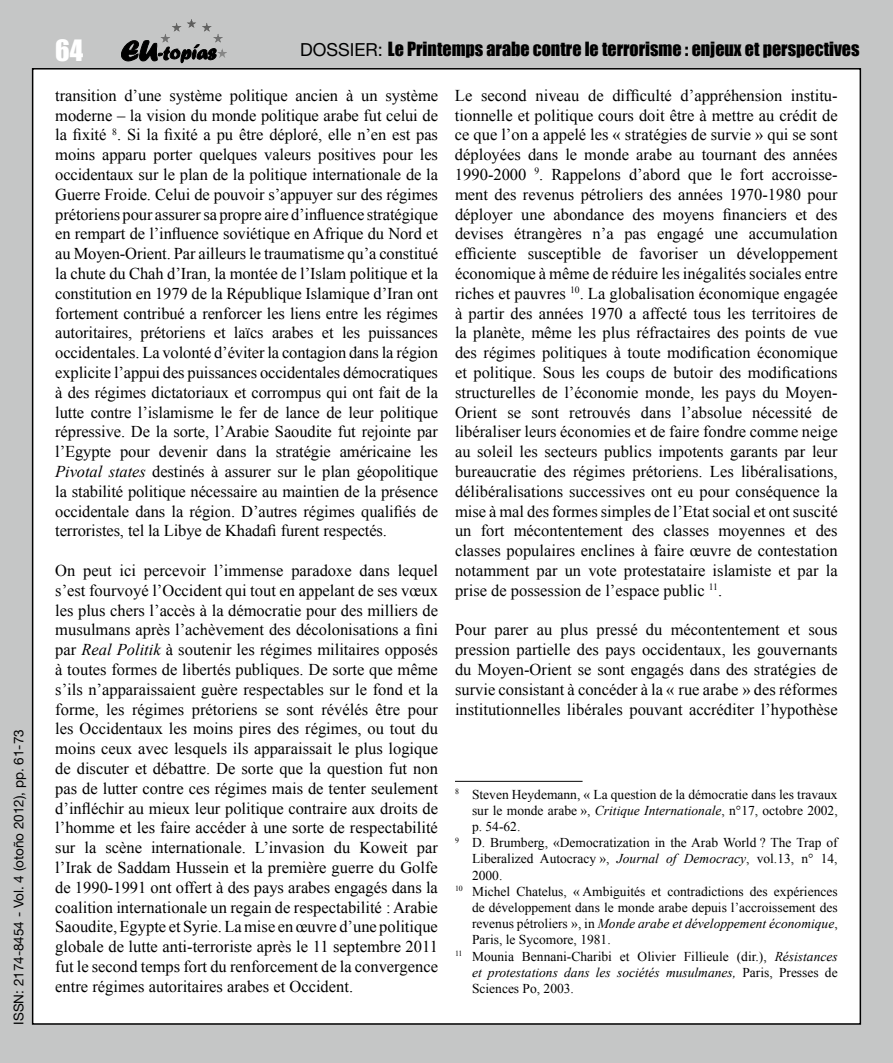
<style>
.page{position:relative;width:893px;height:1063px;background:#c5c6c6}
.page>*{position:absolute;margin:0;border:0;box-sizing:border-box;transform-origin:0 0}
.t1{font:27px "Impact";color:#fff}
.t2{font:18px "Impact";color:#000}
.t3{font:16.5px/19.8px "Times New Roman";color:#000;text-align:justify}
.t4{font:13.5px "Times New Roman";color:#000}
.t5{font:italic 13.5px "Times New Roman";color:#000}
.t6{font:13.5px "Helvetica Neue";color:#000}
.s1{font-family:"Helvetica Neue"}
.s2{font-style:italic}
.s3{font-style:normal}
</style>
<div class="page">
<div style="left:33px;top:69px;width:827px;height:955px;background:#fff"></div>
<svg style="left:121px;top:40px;width:95px;height:23px"></svg>
<hr style="left:161px;top:19px;width:66px;height:1px;background:#575757">
<hr style="left:161px;top:20px;width:66px;height:1px;background:#585858">
<hr style="left:161px;top:21px;width:66px;height:1px;background:#595959">
<hr style="left:161px;top:22px;width:66px;height:1px;background:#5b5b5a">
<hr style="left:161px;top:23px;width:66px;height:1px;background:#5c5c5b">
<hr style="left:161px;top:24px;width:66px;height:1px;background:#5e5e5d">
<hr style="left:161px;top:25px;width:66px;height:1px;background:#5f5f5e">
<hr style="left:161px;top:26px;width:66px;height:1px;background:#616160">
<hr style="left:161px;top:27px;width:66px;height:1px;background:#626261">
<hr style="left:161px;top:28px;width:66px;height:1px;background:#646463">
<hr style="left:161px;top:29px;width:66px;height:1px;background:#656564">
<hr style="left:161px;top:30px;width:66px;height:1px;background:#666665">
<hr style="left:161px;top:31px;width:66px;height:1px;background:#686867">
<hr style="left:161px;top:32px;width:66px;height:1px;background:#696968">
<hr style="left:161px;top:33px;width:66px;height:1px;background:#6b6b6a">
<hr style="left:161px;top:34px;width:66px;height:1px;background:#6c6c6b">
<hr style="left:161px;top:35px;width:66px;height:1px;background:#6d6d6d">
<hr style="left:161px;top:36px;width:66px;height:1px;background:#6e6e6e">
<hr style="left:161px;top:37px;width:66px;height:1px;background:#707070">
<hr style="left:161px;top:38px;width:66px;height:1px;background:#717171">
<hr style="left:161px;top:39px;width:66px;height:1px;background:#737373">
<hr style="left:161px;top:40px;width:66px;height:1px;background:#747474">
<hr style="left:161px;top:41px;width:66px;height:1px;background:#757574">
<hr style="left:161px;top:42px;width:66px;height:1px;background:#777776">
<hr style="left:161px;top:43px;width:66px;height:1px;background:#787877">
<hr style="left:161px;top:44px;width:66px;height:1px;background:#7a7a79">
<hr style="left:161px;top:45px;width:66px;height:1px;background:#7b7b7a">
<hr style="left:161px;top:46px;width:66px;height:1px;background:#7c7d7c">
<hr style="left:161px;top:47px;width:66px;height:1px;background:#7d7e7d">
<hr style="left:161px;top:48px;width:66px;height:1px;background:#7f7f7f">
<hr style="left:161px;top:49px;width:66px;height:1px;background:#808080">
<hr style="left:161px;top:50px;width:66px;height:1px;background:#818181">
<hr style="left:161px;top:51px;width:66px;height:1px;background:#838383">
<hr style="left:161px;top:52px;width:66px;height:1px;background:#848484">
<hr style="left:161px;top:53px;width:66px;height:1px;background:#868685">
<hr style="left:161px;top:54px;width:66px;height:1px;background:#878786">
<hr style="left:161px;top:55px;width:66px;height:1px;background:#888988">
<hr style="left:161px;top:56px;width:66px;height:1px;background:#898989">
<hr style="left:161px;top:57px;width:66px;height:1px;background:#8b8b8b">
<hr style="left:455px;top:781px;width:128px;height:1px;background:#000">
<p class="t6" style="left:11px;top:1025px;width:297px;rotate:-90deg">ISSN: 2174-8454 - Vol. 4 (otoño 2012), pp. 61-73</p>
<h1 class="t1" style="left:55px;top:29px;width:30px">64</h1>
<p class="t2" style="left:300px;top:35px;width:561px"><span class="s1">DOSSIER:</span> Le Printemps arabe contre le terrorisme : enjeux et perspectives</p>
<p class="t3" style="left:55px;top:85px;width:384px">transition d’une système politique ancien à un système moderne – la vision du monde politique arabe fut celui de la fixité <sup>8</sup>. Si la fixité a pu être déploré, elle n’en est pas moins apparu porter quelques valeurs positives pour les occidentaux sur le plan de la politique internationale de la Guerre Froide. Celui de pouvoir s’appuyer sur des régimes prétoriens pour assurer sa propre aire d’influence stratégique en rempart de l’influence soviétique en Afrique du Nord et au Moyen-Orient. Par ailleurs le traumatisme qu’a constitué la chute du Chah d’Iran, la montée de l’Islam politique et la constitution en 1979 de la République Islamique d’Iran ont fortement contribué a renforcer les liens entre les régimes autoritaires, prétoriens et laïcs arabes et les puissances occidentales. La volonté d’éviter la contagion dans la région explicite l’appui des puissances occidentales démocratiques à des régimes dictatoriaux et corrompus qui ont fait de la lutte contre l’islamisme le fer de lance de leur politique répressive. De la sorte, l’Arabie Saoudite fut rejointe par l’Egypte pour devenir dans la stratégie américaine les <span class="s2">Pivotal states</span> destinés à assurer sur le plan géopolitique la stabilité politique nécessaire au maintien de la présence occidentale dans la région. D’autres régimes qualifiés de terroristes, tel la Libye de Khadafi furent respectés.</p>
<p class="t3" style="left:55px;top:560px;width:384px">On peut ici percevoir l’immense paradoxe dans lequel s’est fourvoyé l’Occident qui tout en appelant de ses vœux les plus chers l’accès à la démocratie pour des milliers de musulmans après l’achèvement des décolonisations a fini par <span class="s2">Real Politik</span> à soutenir les régimes militaires opposés à toutes formes de libertés publiques. De sorte que même s’ils n’apparaissaient guère respectables sur le fond et la forme, les régimes prétoriens se sont révélés être pour les Occidentaux les moins pires des régimes, ou tout du moins ceux avec lesquels ils apparaissait le plus logique de discuter et débattre. De sorte que la question fut non pas de lutter contre ces régimes mais de tenter seulement d’infléchir au mieux leur politique contraire aux droits de l’homme et les faire accéder à une sorte de respectabilité sur la scène internationale. L’invasion du Koweit par l’Irak de Saddam Hussein et la première guerre du Golfe de 1990-1991 ont offert à des pays arabes engagés dans la coalition internationale un regain de respectabilité : Arabie Saoudite, Egypte et Syrie. La mise en œuvre d’une politique globale de lutte anti-terroriste après le 11 septembre 2011 fut le second temps fort du renforcement de la convergence entre régimes autoritaires arabes et Occident.</p>
<p class="t3" style="left:455px;top:85px;width:384px">Le second niveau de difficulté d’appréhension institu&shy;tionnelle et politique cours doit être à mettre au crédit de ce que l’on a appelé les « stratégies de survie » qui se sont déployées dans le monde arabe au tournant des années 1990-2000 <sup>9</sup>. Rappelons d’abord que le fort accroisse&shy;ment des revenus pétroliers des années 1970-1980 pour déployer une abondance des moyens financiers et des devises étrangères n’a pas engagé une accumulation efficiente susceptible de favoriser un développement économique à même de réduire les inégalités sociales entre riches et pauvres <sup>10</sup>. La globalisation économique engagée à partir des années 1970 a affecté tous les territoires de la planète, même les plus réfractaires des points de vue des régimes politiques à toute modification économique et politique. Sous les coups de butoir des modifications structurelles de l’économie monde, les pays du Moyen-Orient se sont retrouvés dans l’absolue nécessité de libéraliser leurs économies et de faire fondre comme neige au soleil les secteurs publics impotents garants par leur bureaucratie des régimes prétoriens. Les libéralisations, délibéralisations successives ont eu pour conséquence la mise à mal des formes simples de l’Etat social et ont suscité un fort mécontentement des classes moyennes et des classes populaires enclines à faire œuvre de contestation notamment par un vote protestataire islamiste et par la prise de possession de l’espace public <sup>11</sup>.</p>
<p class="t3" style="left:455px;top:620px;width:384px">Pour parer au plus pressé du mécontentement et sous pression partielle des pays occidentaux, les gouvernants du Moyen-Orient se sont engagés dans des stratégies de survie consistant à concéder à la « rue arabe » des réformes institutionnelles libérales pouvant accréditer l’hypothèse</p>
<p class="t4" style="left:455px;top:785px;width:384px"><sup>8</sup> Steven Heydemann, « La question de la démocratie dans les travaux</p>
<p class="t4" style="left:472px;top:801px;width:367px">sur le monde arabe », <span class="s2">Critique Internationale</span>, n°17, octobre 2002,</p>
<p class="t4" style="left:472px;top:817px;width:50px">p. 54-62.</p>
<p class="t4" style="left:455px;top:834px;width:384px"><sup>9</sup> D. Brumberg, «Democratization in the Arab World ? The Trap of</p>
<p class="t4" style="left:472px;top:850px;width:367px">Liberalized Autocracy », <span class="s2">Journal of Democracy</span>, vol.13, n° 14,</p>
<p class="t4" style="left:472px;top:866px;width:32px">2000.</p>
<p class="t4" style="left:455px;top:882px;width:384px"><sup>10</sup> Michel Chatelus, « Ambiguités et contradictions des expériences</p>
<p class="t4" style="left:472px;top:898px;width:367px">de développement dans le monde arabe depuis l’accroissement des</p>
<p class="t5" style="left:472px;top:914px;width:367px"><span class="s3">revenus pétroliers », in</span> Monde arabe et développement économique<span class="s3">,</span></p>
<p class="t4" style="left:472px;top:931px;width:140px">Paris, le Sycomore, 1981.</p>
<p class="t4" style="left:455px;top:947px;width:384px"><sup>11</sup> Mounia Bennani-Charibi et Olivier Fillieule (dir.), <span class="s2">Résistances</span></p>
<p class="t5" style="left:472px;top:963px;width:367px">et protestations dans les sociétés musulmanes, <span class="s3">Paris, Presses de</span></p>
<p class="t4" style="left:472px;top:979px;width:103px">Sciences Po, 2003.</p>
</div>
